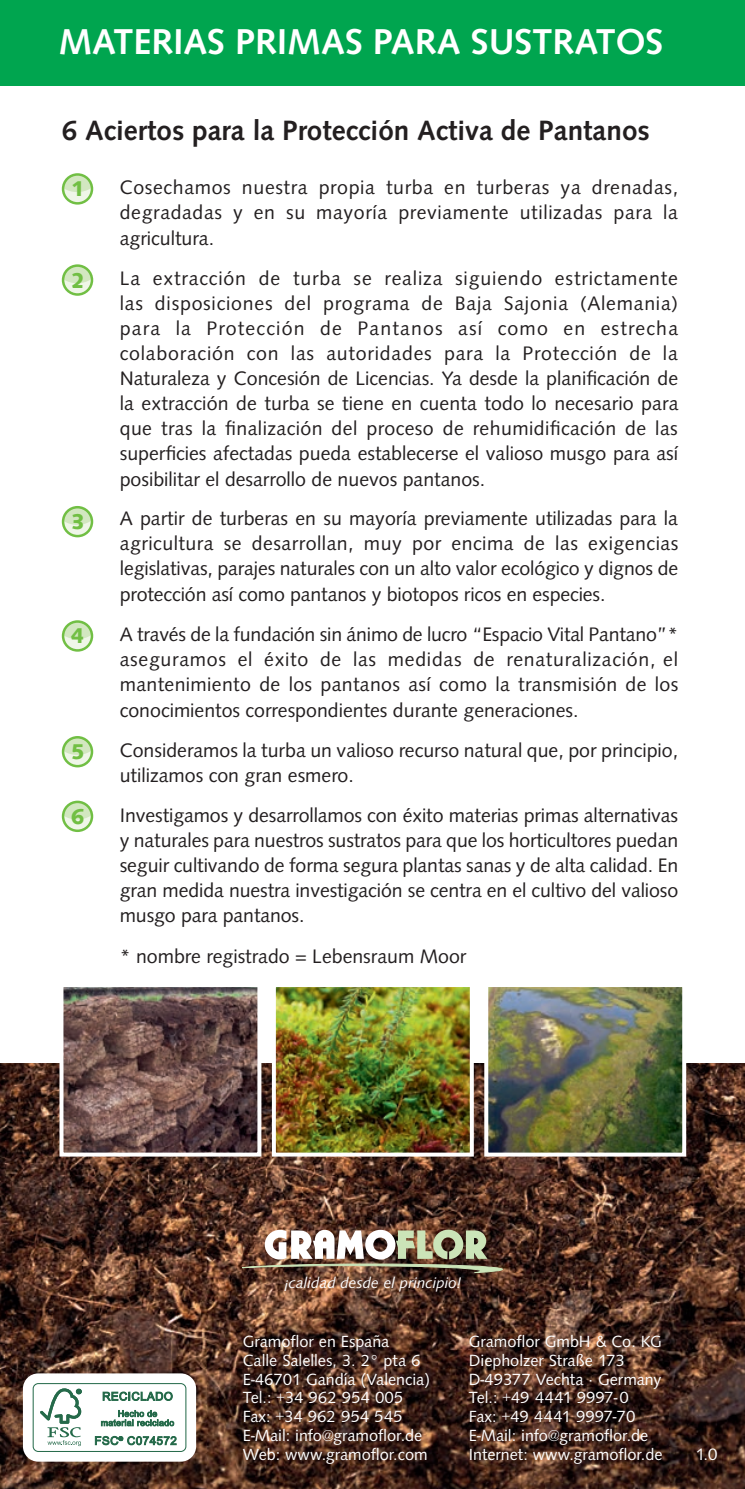
<style>
.page{position:relative;width:745px;height:1489px;background:#fff}
.page>*{position:absolute;margin:0;border:0;box-sizing:border-box;transform-origin:0 0}
.t1{font:700 35.75px "Syntax";color:#fff}
.t2{font:700 28px "Syntax";color:#231f20}
.t3{font:900 21.25px "Syntax";color:#71bf44}
.t4{font:19.5px/25px "Syntax";color:#231f20;text-align:justify}
.t5{font:16.75px/18.8px "Syntax T";color:#fff}
.t6{font:16.75px "Syntax";color:#fff}
.t7{font:italic 15.75px "Syntax T";color:#fff}
</style>
<div class="page">
<div style="left:0;top:0;width:744px;height:86px;background:#00a54f"></div>
<img style="left:0;top:1063px;width:744px;height:425px">
<img style="left:64px;top:988px;width:192px;height:163px">
<div style="left:59px;top:983px;width:202px;height:173px;border:4px solid #fff"></div>
<img style="left:489px;top:988px;width:191px;height:163px">
<div style="left:484px;top:983px;width:201px;height:173px;border:4px solid #fff"></div>
<img style="left:277px;top:988px;width:191px;height:163px">
<div style="left:272px;top:983px;width:201px;height:173px;border:4px solid #fff"></div>
<div style="left:63px;top:801px;width:29px;height:29px;background:#eff6e8;border-radius:50%"></div>
<svg style="left:63px;top:804px;width:29px;height:15px"></svg>
<div style="left:62px;top:800px;width:31px;height:32px;border:3px solid #71bf44;border-radius:50%"></div>
<div style="left:63px;top:737px;width:29px;height:29px;background:#eff6e8;border-radius:50%"></div>
<svg style="left:63px;top:737px;width:29px;height:17px"></svg>
<div style="left:62px;top:736px;width:31px;height:31px;border:3px solid #71bf44;border-radius:50%"></div>
<div style="left:63px;top:621px;width:29px;height:29px;background:#eff6e8;border-radius:50%"></div>
<svg style="left:63px;top:621px;width:29px;height:18px"></svg>
<div style="left:62px;top:620px;width:31px;height:31px;border:3px solid #71bf44;border-radius:50%"></div>
<div style="left:63px;top:507px;width:29px;height:29px;background:#eff6e8;border-radius:50%"></div>
<svg style="left:63px;top:507px;width:29px;height:18px"></svg>
<div style="left:62px;top:506px;width:31px;height:31px;border:3px solid #71bf44;border-radius:50%"></div>
<div style="left:63px;top:265px;width:29px;height:29px;background:#eff6e8;border-radius:50%"></div>
<svg style="left:63px;top:267px;width:29px;height:16px"></svg>
<div style="left:62px;top:264px;width:31px;height:32px;border:3px solid #71bf44;border-radius:50%"></div>
<div style="left:63px;top:174px;width:29px;height:29px;background:#eff6e8;border-radius:50%"></div>
<svg style="left:63px;top:174px;width:29px;height:18px"></svg>
<div style="left:62px;top:173px;width:31px;height:32px;border:3px solid #71bf44;border-radius:50%"></div>
<div style="left:23px;top:1373px;width:173px;height:88px;background:#fff;border-radius:15px"></div>
<div style="left:33px;top:1382px;width:153px;height:69px;border:1px solid #256a4a;border-radius:5px"></div>
<svg style="left:40px;top:1388px;width:41px;height:57px"></svg>
<svg style="left:95px;top:1435px;width:81px;height:10px"></svg>
<svg style="left:103px;top:1391px;width:70px;height:9px"></svg>
<svg style="left:101px;top:1410px;width:73px;height:16px"></svg>
<img style="left:228px;top:1229px;width:274px;height:44px">
<h1 class="t1" style="left:58px;top:22px;width:606px">MATERIAS PRIMAS PARA SUSTRATOS</h1>
<h2 class="t2" style="left:62px;top:115px;width:589px">6 Aciertos para la Protección Activa de Pantanos</h2>
<p class="t4" style="left:120px;top:174px;width:559px">Cosechamos nuestra propia turba en turberas ya drenadas, degradadas y en su mayoría previamente utilizadas para la agricultura.</p>
<p class="t4" style="left:120px;top:265px;width:560px">La extracción de turba se realiza siguiendo estrictamente las disposiciones del programa de Baja Sajonia (Alemania) para la Protección de Pantanos así como en estrecha colaboración con las autoridades para la Protección de la Naturaleza y Concesión de Licencias. Ya desde la planificación de la extracción de turba se tiene en cuenta todo lo necesario para que tras la finalización del proceso de rehumidificación de las superficies afectadas pueda establecerse el valioso musgo para así posibilitar el desarrollo de nuevos pantanos.</p>
<p class="t4" style="left:120px;top:506px;width:559px">A partir de turberas en su mayoría previamente utilizadas para la agricultura se desarrollan, muy por encima de las exigencias legislativas, parajes naturales con un alto valor ecológico y dignos de protección así como pantanos y biotopos ricos en especies.</p>
<p class="t4" style="left:120px;top:622px;width:559px">A través de la fundación sin ánimo de lucro “Espacio Vital Pantano”* aseguramos el éxito de las medidas de renaturalización, el mantenimiento de los pantanos así como la transmisión de los conocimientos correspondientes durante generaciones.</p>
<p class="t4" style="left:120px;top:737px;width:559px">Consideramos la turba un valioso recurso natural que, por principio, utilizamos con gran esmero.</p>
<p class="t4" style="left:120px;top:802px;width:559px">Investigamos y desarrollamos con éxito materias primas alternativas y naturales para nuestros sustratos para que los horticultores puedan seguir cultivando de forma segura plantas sanas y de alta calidad. En gran medida nuestra investigación se centra en el cultivo del valioso musgo para pantanos.</p>
<p class="t3" style="left:71px;top:176px;width:15px">1</p>
<p class="t3" style="left:71px;top:267px;width:15px">2</p>
<p class="t3" style="left:71px;top:509px;width:15px">3</p>
<p class="t3" style="left:71px;top:623px;width:15px">4</p>
<p class="t3" style="left:71px;top:739px;width:15px">5</p>
<p class="t3" style="left:71px;top:803px;width:15px">6</p>
<p class="t4" style="left:120px;top:943px;width:348px">* nombre registrado = Lebensraum Moor</p>
<p class="t7" style="left:284px;top:1274px;width:178px">¡calidad desde el principio!</p>
<p class="t5" style="left:243px;top:1332px;width:188px">Gramoflor en España<br>Calle Salelles, 3. 2° pta 6<br>E-46701 Gandía (Valencia)<br>Tel.: +34 962 954 005<br>Fax: +34 962 954 545<br>E-Mail: info@gramoflor.de<br>Web: www.gramoflor.com</p>
<p class="t5" style="left:468px;top:1332px;width:195px">Gramoflor GmbH &amp; Co. KG<br>Diepholzer Straße 173<br>D-49377 Vechta · Germany<br>Tel.: +49 4441 9997- 0<br>Fax: +49 4441 9997-70<br>E-Mail: info@gramoflor.de<br>Internet: www.gramoflor.de</p>
<p class="t6" style="left:695px;top:1443px;width:23px">1.0</p>
</div>
